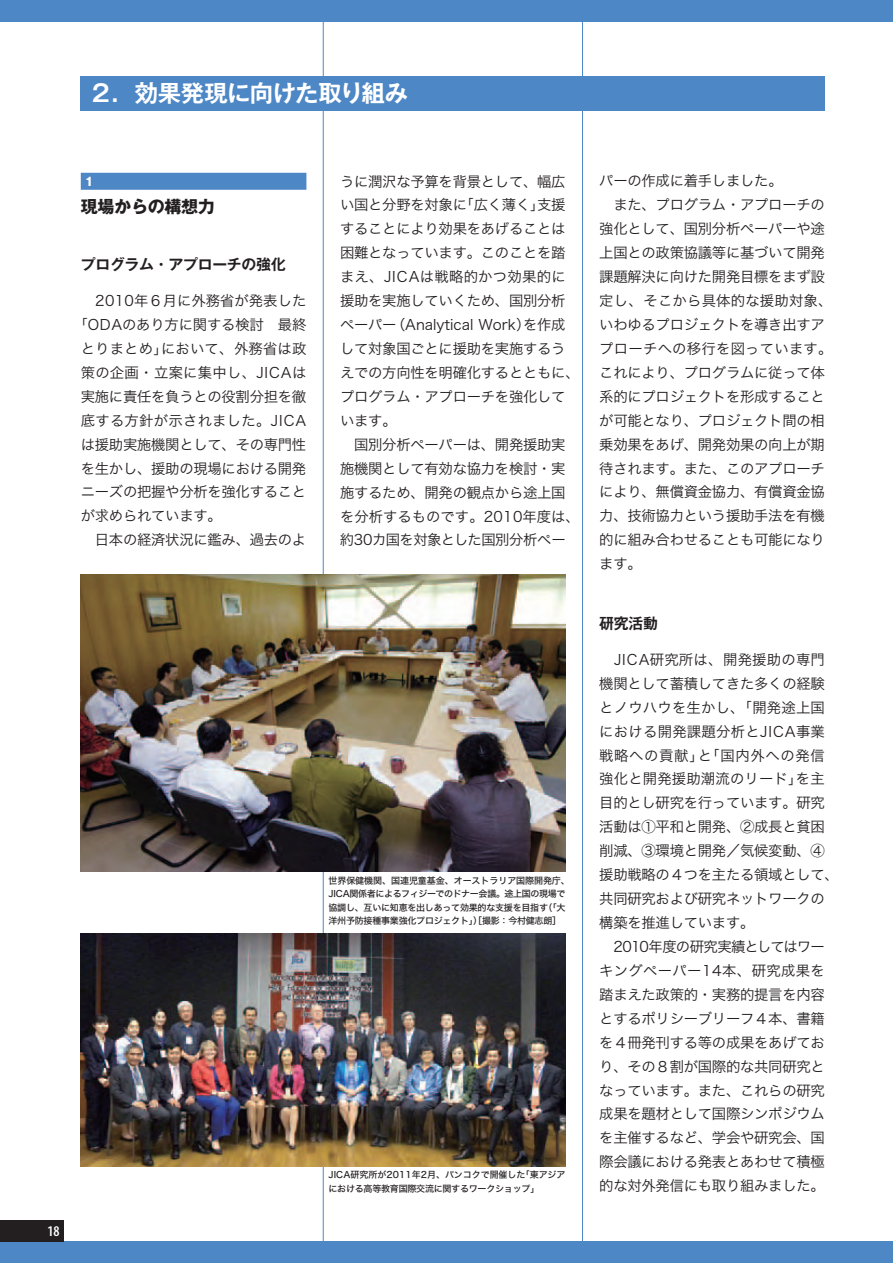
<style>
.page{position:relative;width:893px;height:1263px;background:#fff}
.page>*{position:absolute;margin:0;border:0;box-sizing:border-box;transform-origin:0 0}
.t1{font:700 23.4px "Gothic MB101 Pro De";letter-spacing:-.025em;color:#fff}
.t2{font:700 16.95px "Gothic MB101 Pro";letter-spacing:-.015em;color:#231f20}
.t3{font:700 14.85px "Gothic MB101 Pro De";letter-spacing:-.02em;color:#231f20}
.t4{font:600 condensed 14.85px "Myriad Pro";color:#fff}
.t5{font:14.4px/23.9px "Hira Kaku Pro W3";letter-spacing:-.02em;color:#231f20}
.t6{font:14.4px "Hira Kaku Pro W3";color:#231f20}
.t7{font:14.4px "Hira Kaku Pro W3";letter-spacing:.015em;color:#231f20}
.t8{font:14.4px "Hira Kaku Pro W3";letter-spacing:.02em;color:#231f20}
.t9{font:14.4px "Hira Kaku Pro W3";letter-spacing:.01em;color:#231f20}
.t10{font:700 11.7px "Gothic MB101 Pro";color:#fff}
.t11{font:9px/13.4px "Hira Kaku Std W5";letter-spacing:-.03em;color:#231f20}
</style>
<div class="page">
<div style="left:0;top:0;width:893px;height:21px;background:#4d87c6"></div>
<div style="left:0;top:1242px;width:893px;height:21px;background:#4d87c6"></div>
<hr style="left:323px;top:0;width:1px;height:1263px;background:#4d87c6">
<hr style="left:582px;top:0;width:1px;height:1263px;background:#4d87c6">
<div style="left:81px;top:173px;width:225px;height:17px;background:#4d87c6"></div>
<div style="left:81px;top:77px;width:744px;height:34px;background:#4d87c6"></div>
<img style="left:81px;top:574px;width:485px;height:298px">
<img style="left:81px;top:933px;width:485px;height:233px">
<div style="left:0;top:1220px;width:64px;height:22px;background:#231f20"></div>
<h1 class="t1" style="left:89px;top:74px;width:320px">２．効果発現に向けた取り組み</h1>
<p class="t10" style="left:85px;top:172px;width:10px">1</p>
<p class="t2" style="left:81px;top:192px;width:136px">現場からの構想力</p>
<p class="t3" style="left:81px;top:252px;width:206px">プログラム・アプローチの強化</p>
<p class="t6" style="left:81px;top:288px;width:227px">　2010年６月に外務省が発表した</p>
<p class="t5" style="left:74px;top:312px;width:234px">「ODAのあり方に関する検討　最終</p>
<p class="t9" style="left:81px;top:336px;width:227px">とりまとめ」において、外務省は政</p>
<p class="t7" style="left:81px;top:360px;width:227px">策の企画・立案に集中し、JICAは</p>
<p class="t5" style="left:81px;top:383px;width:227px">実施に責任を負うとの役割分担を徹</p>
<p class="t8" style="left:81px;top:407px;width:227px">底する方針が示されました。JICA</p>
<p class="t5" style="left:81px;top:431px;width:227px">は援助実施機関として、その専門性</p>
<p class="t5" style="left:81px;top:455px;width:227px">を生かし、援助の現場における開発</p>
<p class="t5" style="left:81px;top:479px;width:227px">ニーズの把握や分析を強化すること</p>
<p class="t5" style="left:81px;top:503px;width:143px">が求められています。</p>
<p class="t5" style="left:81px;top:527px;width:227px">　日本の経済状況に鑑み、過去のよ</p>
<p class="t5" style="left:340px;top:168px;width:241px">うに潤沢な予算を背景として、幅広い国と分野を対象に「広く薄く」支援することにより効果をあげることは困難となっています。このことを踏まえ、JICAは戦略的かつ効果的に援助を実施していくため、国別分析ペーパー（Analytical Work）を作成して対象国ごとに援助を実施するうえでの方向性を明確化するとともに、プログラム・アプローチを強化しています。<br>　国別分析ペーパーは、開発援助実施機関として有効な協力を検討・実施するため、開発の観点から途上国を分析するものです。2010年度は、約30カ国を対象とした国別分析ペー</p>
<p class="t4" style="left:47px;top:1222px;width:14px">18</p>
<p class="t11" style="left:328px;top:874px;width:243px">世界保健機関、国連児童基金、オーストラリア国際開発庁、JICA関係者によるフィジーでのドナー会議。途上国の現場で協調し、互いに知恵を出しあって効果的な支援を目指す（「大洋州予防接種事業強化プロジェクト」）［撮影：今村健志朗］</p>
<p class="t11" style="left:328px;top:1168px;width:239px">JICA研究所が2011年2月、バンコクで開催した「東アジアにおける高等教育国際交流に関するワークショップ」</p>
<p class="t5" style="left:599px;top:168px;width:235px">パーの作成に着手しました。<br>　また、プログラム・アプローチの強化として、国別分析ペーパーや途上国との政策協議等に基づいて開発課題解決に向けた開発目標をまず設定し、そこから具体的な援助対象、いわゆるプロジェクトを導き出すアプローチへの移行を図っています。これにより、プログラムに従って体系的にプロジェクトを形成することが可能となり、プロジェクト間の相乗効果をあげ、開発効果の向上が期待されます。また、このアプローチにより、無償資金協力、有償資金協力、技術協力という援助手法を有機的に組み合わせることも可能になります。</p>
<p class="t3" style="left:599px;top:611px;width:60px">研究活動</p>
<p class="t5" style="left:599px;top:646px;width:241px">　JICA研究所は、開発援助の専門機関として蓄積してきた多くの経験とノウハウを生かし、｢開発途上国における開発課題分析とJICA事業戦略への貢献｣と｢国内外への発信強化と開発援助潮流のリード｣を主目的とし研究を行っています。研究活動は①平和と開発、②成長と貧困削減、③環境と開発／気候変動、④援助戦略の４つを主たる領域として、共同研究および研究ネットワークの構築を推進しています。<br>　2010年度の研究実績としてはワーキングペーパー14本、研究成果を踏まえた政策的・実務的提言を内容とするポリシーブリーフ４本、書籍を４冊発刊する等の成果をあげており、その８割が国際的な共同研究となっています。また、これらの研究成果を題材として国際シンポジウムを主催するなど、学会や研究会、国際会議における発表とあわせて積極的な対外発信にも取り組みました。</p>
</div>
